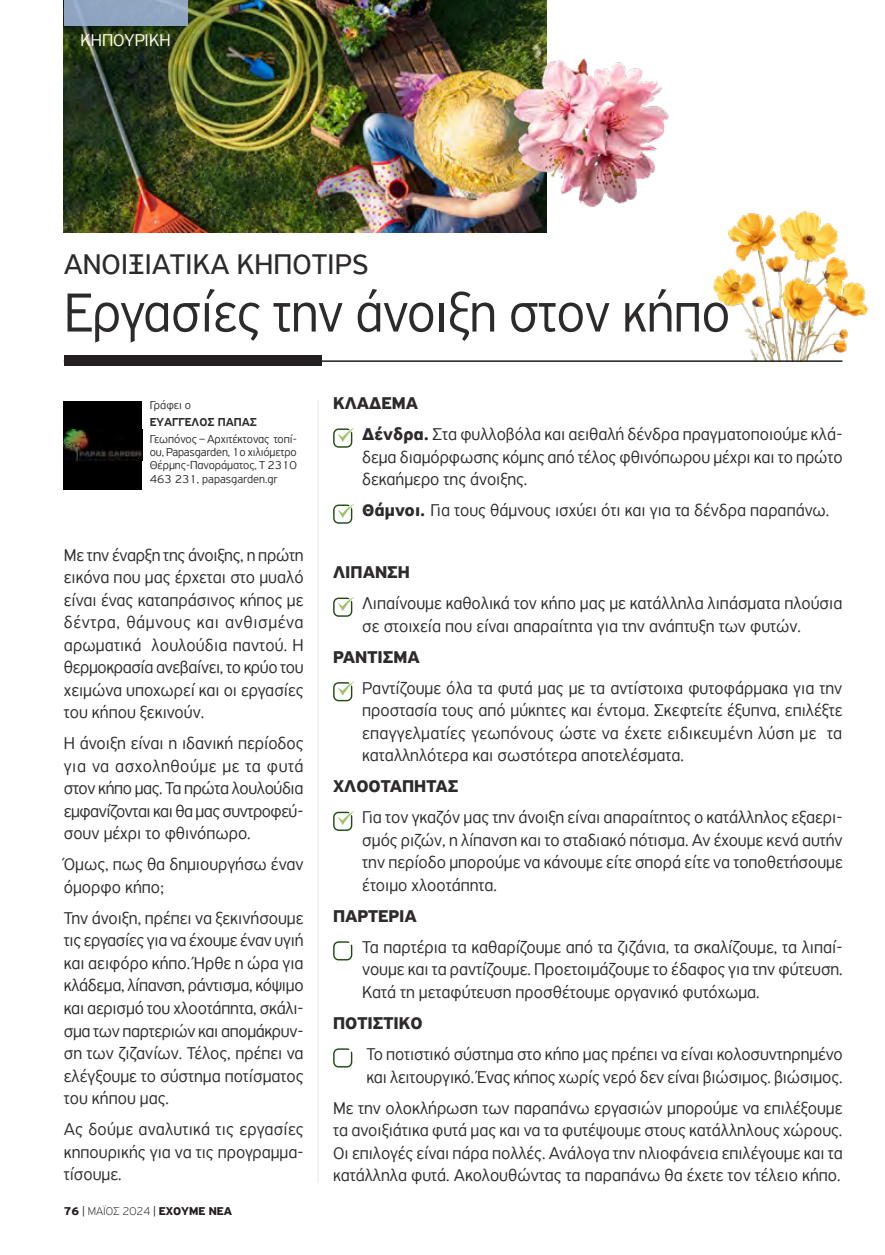
<style>
.page{position:relative;width:885px;height:1255px;background:#fff}
.page>*{position:absolute;margin:0;border:0;box-sizing:border-box;transform-origin:0 0}
.t1{font:300 58.35px "PF Highway Sans Pro";letter-spacing:-.01em;color:#2d2a2b}
.t2{font:30px "PF Highway Sans Pro";color:#2d2a2b}
.t3{font:300 18px/22.5px "PF Highway Sans Pro";color:#2d2a2b;text-align:justify}
.t4{font:700 18px "PF Highway Sans Pro";color:#2d2a2b}
.t5{font:300 18px "PF Highway Sans Pro";color:#fff}
.t6{font:300 12.15px/13.4px "PF Highway Sans Pro";letter-spacing:-.005em;color:#2d2a2b;text-align:justify}
.t7{font:500 12.15px "PF Highway Sans Pro";color:#2d2a2b}
.t8{font:700 12px "PF Highway Sans Pro";color:#231f20}
.s1{font-weight:300}
.s2{font-weight:100}
.s3{font-weight:700}
</style>
<div class="page">
<img style="left:713px;top:211px;width:156px;height:150px">
<img style="left:64px;top:0;width:482px;height:233px">
<svg style="left:333px;top:428px;width:21px;height:19px"></svg>
<svg style="left:333px;top:504px;width:21px;height:19px"></svg>
<svg style="left:333px;top:597px;width:21px;height:19px"></svg>
<svg style="left:333px;top:681px;width:21px;height:20px"></svg>
<svg style="left:333px;top:811px;width:21px;height:19px"></svg>
<svg style="left:333px;top:941px;width:20px;height:19px"></svg>
<svg style="left:333px;top:1048px;width:20px;height:19px"></svg>
<hr style="left:317px;top:400px;width:1px;height:782px;background:#e6e7e8">
<hr style="left:64px;top:360px;width:778px;height:2px;background:#231f20">
<div style="left:64px;top:355px;width:257px;height:11px;background:#231f20"></div>
<div style="left:64px;top:401px;width:78px;height:88px;background:#000"></div>
<img style="left:64px;top:429px;width:78px;height:32px">
<img style="left:504px;top:51px;width:165px;height:166px">
<div style="left:64px;top:0;width:123px;height:26px;background:#8fa5c0"></div>
<p class="t5" style="left:80px;top:29px;width:92px">ΚΗΠΟΥΡΙΚΗ</p>
<h2 class="t2" style="left:64px;top:246px;width:306px">ΑΝΟΙΞΙΑΤΙΚΑ ΚΗΠΟTIPS</h2>
<h1 class="t1" style="left:64px;top:278px;width:668px">Εργασίες την άνοιξη στον κήπο</h1>
<p class="t6" style="left:150px;top:398px;width:43px">Γράφει o</p>
<p class="t7" style="left:150px;top:415px;width:109px">ΕΥAΓΓΕΛΟΣ ΠΑΠAΣ</p>
<p class="t6" style="left:150px;top:432px;width:148px">Γεωπόνος – Αρχιτέκτονας τοπί&shy;ου, Papasgarden, 1ο χιλιόμετρο Θέρμης-Πανοράματος, T 2310<br>463 231, papasgarden.gr</p>
<p class="t3" style="left:64px;top:543px;width:241px">Με την έναρξη της άνοιξης, η πρώτη εικόνα που μας έρχεται στο μυαλό είναι ένας καταπράσινος κήπος με δέντρα, θάμνους και ανθισμένα αρωματικά λουλούδια παντού. Η θερμοκρασία ανεβαίνει, το κρύο του χειμώνα υποχωρεί και οι εργασίες του κήπου ξεκινούν.</p>
<p class="t3" style="left:64px;top:732px;width:241px">Η άνοιξη είναι η ιδανική περίοδος για να ασχοληθούμε με τα φυτά στον κήπο μας. Τα πρώτα λουλούδια εμφανίζονται και θα μας συντροφεύ&shy;σουν μέχρι το φθινόπωρο.</p>
<p class="t3" style="left:64px;top:853px;width:241px">Όμως, πως θα δημιουργήσω έναν όμορφο κήπο;</p>
<p class="t3" style="left:64px;top:906px;width:241px">Την άνοιξη, πρέπει να ξεκινήσουμε τις εργασίες για να έχουμε έναν υγιή και αειφόρο κήπο. Ήρθε η ώρα για κλάδεμα, λίπανση, ράντισμα, κόψιμο και αερισμό του χλοοτάπητα, σκάλι&shy;σμα των παρτεριών και απομάκρυν&shy;ση των ζιζανίων. Τέλος, πρέπει να ελέγξουμε το σύστημα ποτίσματος του κήπου μας.</p>
<p class="t3" style="left:64px;top:1117px;width:241px">Ας δούμε αναλυτικά τις εργασίες κηπουρικής για να τις προγραμμα&shy;τίσουμε.</p>
<p class="t8" style="left:64px;top:1203px;width:170px">76 <span class="s1">|</span> <span class="s2">ΜΑΪΟΣ 2024</span> <span class="s1">|</span> ΕΧΟΥΜΕ ΝΕΑ</p>
<p class="t3" style="left:362px;top:387px;width:481px;line-height:31px;text-indent:-29px"><span class="s3">ΚΛΑΔΕΜΑ<br>Δένδρα.</span> Στα φυλλοβόλα και αειθαλή δένδρα πραγματοποιούμε κλά-</p>
<p class="t3" style="left:362px;top:445px;width:481px">δεμα διαμόρφωσης κόμης από τέλος φθινόπωρου μέχρι και το πρώτο δεκαήμερο της άνοιξης.</p>
<p class="t3" style="left:362px;top:499px;width:468px"><span class="s3">Θάμνοι.</span> Για τους θάμνους ισχύει ότι και για τα δένδρα παραπάνω.</p>
<p class="t4" style="left:333px;top:562px;width:78px">ΛΙΠΑΝΣΗ</p>
<p class="t3" style="left:362px;top:592px;width:481px">Λιπαίνουμε καθολικά τον κήπο μας με κατάλληλα λιπάσματα πλούσια σε στοιχεία που είναι απαραίτητα για την ανάπτυξη των φυτών.</p>
<p class="t4" style="left:333px;top:646px;width:88px">ΡΑΝΤΙΣΜΑ</p>
<p class="t3" style="left:362px;top:676px;width:481px">Ραντίζουμε όλα τα φυτά μας με τα αντίστοιχα φυτοφάρμακα για την προστασία τους από μύκητες και έντομα. Σκεφτείτε έξυπνα, επιλέξτε επαγγελματίες γεωπόνους ώστε να έχετε ειδικευμένη λύση με τα καταλληλότερα και σωστότερα αποτελέσματα.</p>
<p class="t4" style="left:333px;top:776px;width:127px">ΧΛΟΟΤΑΠΗΤΑΣ</p>
<p class="t3" style="left:362px;top:806px;width:482px">Για τον γκαζόν μας την άνοιξη είναι απαραίτητος ο κατάλληλος εξαερι&shy;σμός ριζών, η λίπανση και το σταδιακό πότισμα. Αν έχουμε κενά αυτήν την περίοδο μπορούμε να κάνουμε είτε σπορά είτε να τοποθετήσουμε έτοιμο χλοοτάπητα.</p>
<p class="t4" style="left:333px;top:905px;width:85px">ΠΑΡΤΕΡΙΑ</p>
<p class="t3" style="left:362px;top:935px;width:482px">Τα παρτέρια τα καθαρίζουμε από τα ζιζάνια, τα σκαλίζουμε, τα λιπαί&shy;νουμε και τα ραντίζουμε. Προετοιμάζουμε το έδαφος για την φύτευση.<br>Κατά τη μεταφύτευση προσθέτουμε οργανικό φυτόχωμα.</p>
<p class="t4" style="left:333px;top:1012px;width:91px">ΠΟΤΙΣΤΙΚΟ</p>
<p class="t3" style="left:366px;top:1042px;width:478px">Το ποτιστικό σύστημα στο κήπο μας πρέπει να είναι κολοσυντηρημένο και λειτουργικό. Ένας κήπος χωρίς νερό δεν είναι βιώσιμος. βιώσιμος.</p>
<p class="t3" style="left:333px;top:1096px;width:511px">Με την ολοκλήρωση των παραπάνω εργασιών μπορούμε να επιλέξουμε τα ανοιξιάτικα φυτά μας και να τα φυτέψουμε στους κατάλληλους χώρους.<br>Οι επιλογές είναι πάρα πολλές. Ανάλογα την ηλιοφάνεια επιλέγουμε και τα κατάλληλα φυτά. Ακολουθώντας τα παραπάνω θα έχετε τον τέλειο κήπο.</p>
</div>
